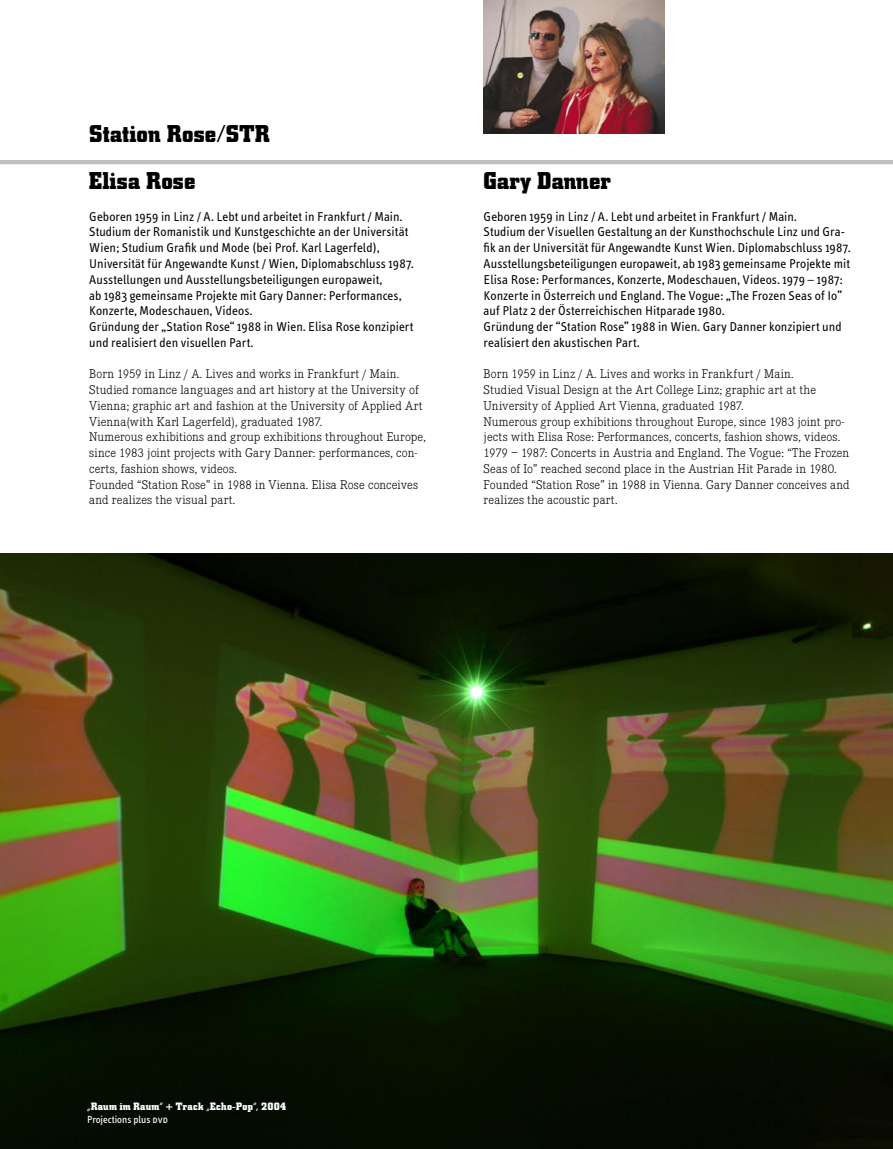
<style>
.page{position:relative;width:893px;height:1149px;background:#fff}
.page>*{position:absolute;margin:0;border:0;box-sizing:border-box;transform-origin:0 0}
.Subheadline{font:700 24px "City";letter-spacing:.01em;color:#000}
.Fließtext_Deutsch{font:700 24px "City";letter-spacing:.01em;color:#000}
.Fließtext_Deutsch-2{font:13.2px/15.8px "Info Text";letter-spacing:.005em;color:#000}
.Fließtext_Englisch{font:300 13.05px/15.8px "Corporate E";letter-spacing:.01em;color:#000}
.Bildunterschrift_head{font:700 10.5px "City";letter-spacing:.03em;color:#fff}
.bildunterschrift_detail{font:10.5px "Info Text";color:#fff}
.s1{font-family:"Info Text Book Caps"}
</style>
<div class="page">
<hr style="left:0;top:160px;width:893px;height:4px;background:#c0c0c0">
<img style="left:0;top:553px;width:893px;height:595px">
<img style="left:483px;top:0;width:182px;height:133px">
<p class="Fließtext_Deutsch" style="left:89px;top:120px;width:182px">Station Rose/STR</p>
<p class="Subheadline" style="left:89px;top:167px;width:108px">Elisa Rose</p>
<p class="Fließtext_Deutsch-2" style="left:89px;top:208px;width:315px">Geboren 1959 in Linz / A. Lebt und arbeitet in Frankfurt / Main.</p>
<p class="Fließtext_Deutsch-2" style="left:89px;top:224px;width:320px">Studium der Romanistik und Kunstgeschichte an der Universität<br>Wien; Studium Grafik und Mode (bei Prof. Karl Lagerfeld),</p>
<p class="Fließtext_Deutsch-2" style="left:89px;top:256px;width:326px">Universität für Angewandte Kunst / Wien, Diplomabschluss 1987.</p>
<p class="Fließtext_Deutsch-2" style="left:89px;top:271px;width:295px">Ausstellungen und Ausstellungsbeteiligungen europaweit,</p>
<p class="Fließtext_Deutsch-2" style="left:89px;top:287px;width:314px">ab 1983 gemeinsame Projekte mit Gary Danner: Performances,</p>
<p class="Fließtext_Deutsch-2" style="left:89px;top:303px;width:165px">Konzerte, Modeschauen, Videos.</p>
<p class="Fließtext_Deutsch-2" style="left:89px;top:319px;width:326px">Gründung der „Station Rose“ 1988 in Wien. Elisa Rose konzipiert</p>
<p class="Fließtext_Deutsch-2" style="left:89px;top:334px;width:166px">und realisiert den visuellen Part.</p>
<p class="Fließtext_Englisch" style="left:89px;top:366px;width:312px">Born 1959 in Linz / A. Lives and works in Frankfurt / Main.</p>
<p class="Fließtext_Englisch" style="left:89px;top:382px;width:335px">Studied romance languages and art history at the University of<br>Vienna; graphic art and fashion at the University of Applied Art<br>Vienna(with Karl Lagerfeld), graduated 1987.</p>
<p class="Fließtext_Englisch" style="left:89px;top:429px;width:338px">Numerous exhibitions and group exhibitions throughout Europe, since 1983 joint projects with Gary Danner: performances, con&shy;certs, fashion shows, videos.</p>
<p class="Fließtext_Englisch" style="left:89px;top:476px;width:330px">Founded “Station Rose” in 1988 in Vienna. Elisa Rose conceives and realizes the visual part.</p>
<p class="Subheadline" style="left:484px;top:167px;width:129px">Gary Danner</p>
<p class="Fließtext_Deutsch-2" style="left:484px;top:208px;width:315px">Geboren 1959 in Linz / A. Lebt und arbeitet in Frankfurt / Main.</p>
<p class="Fließtext_Deutsch-2" style="left:484px;top:224px;width:368px">Studium der Visuellen Gestaltung an der Kunsthochschule Linz und Gra&shy;fik an der Universität für Angewandte Kunst Wien. Diplomabschluss 1987.</p>
<p class="Fließtext_Deutsch-2" style="left:484px;top:256px;width:368px">Ausstellungsbeteiligungen europaweit, ab 1983 gemeinsame Projekte mit Elisa Rose: Performances, Konzerte, Modeschauen, Videos. 1979 – 1987:<br>Konzerte in Österreich und England. The Vogue: „The Frozen Seas of Io” auf Platz 2 der Österreichischen Hitparade 1980.</p>
<p class="Fließtext_Deutsch-2" style="left:484px;top:319px;width:359px">Gründung der “Station Rose” 1988 in Wien. Gary Danner konzipiert und realisiert den akustischen Part.</p>
<p class="Fließtext_Englisch" style="left:484px;top:366px;width:312px">Born 1959 in Linz / A. Lives and works in Frankfurt / Main.</p>
<p class="Fließtext_Englisch" style="left:484px;top:382px;width:334px">Studied Visual Design at the Art College Linz; graphic art at the</p>
<p class="Fließtext_Englisch" style="left:484px;top:398px;width:262px">University of Applied Art Vienna, graduated 1987.</p>
<p class="Fließtext_Englisch" style="left:484px;top:413px;width:367px">Numerous group exhibitions throughout Europe, since 1983 joint pro&shy;jects with Elisa Rose: Performances, concerts, fashion shows, videos.<br>1979 – 1987: Concerts in Austria and England. The Vogue: “The Frozen Seas of Io” reached second place in the Austrian Hit Parade in 1980.</p>
<p class="Fließtext_Englisch" style="left:484px;top:476px;width:367px">Founded “Station Rose” in 1988 in Vienna. Gary Danner conceives and realizes the acoustic part.</p>
<p class="Bildunterschrift_head" style="left:87px;top:1099px;width:201px">„Raum im Raum“ + Track „Echo-Pop“, 2004</p>
<p class="bildunterschrift_detail" style="left:87px;top:1112px;width:82px">Projections plus <span class="s1">dvd</span></p>
</div>
